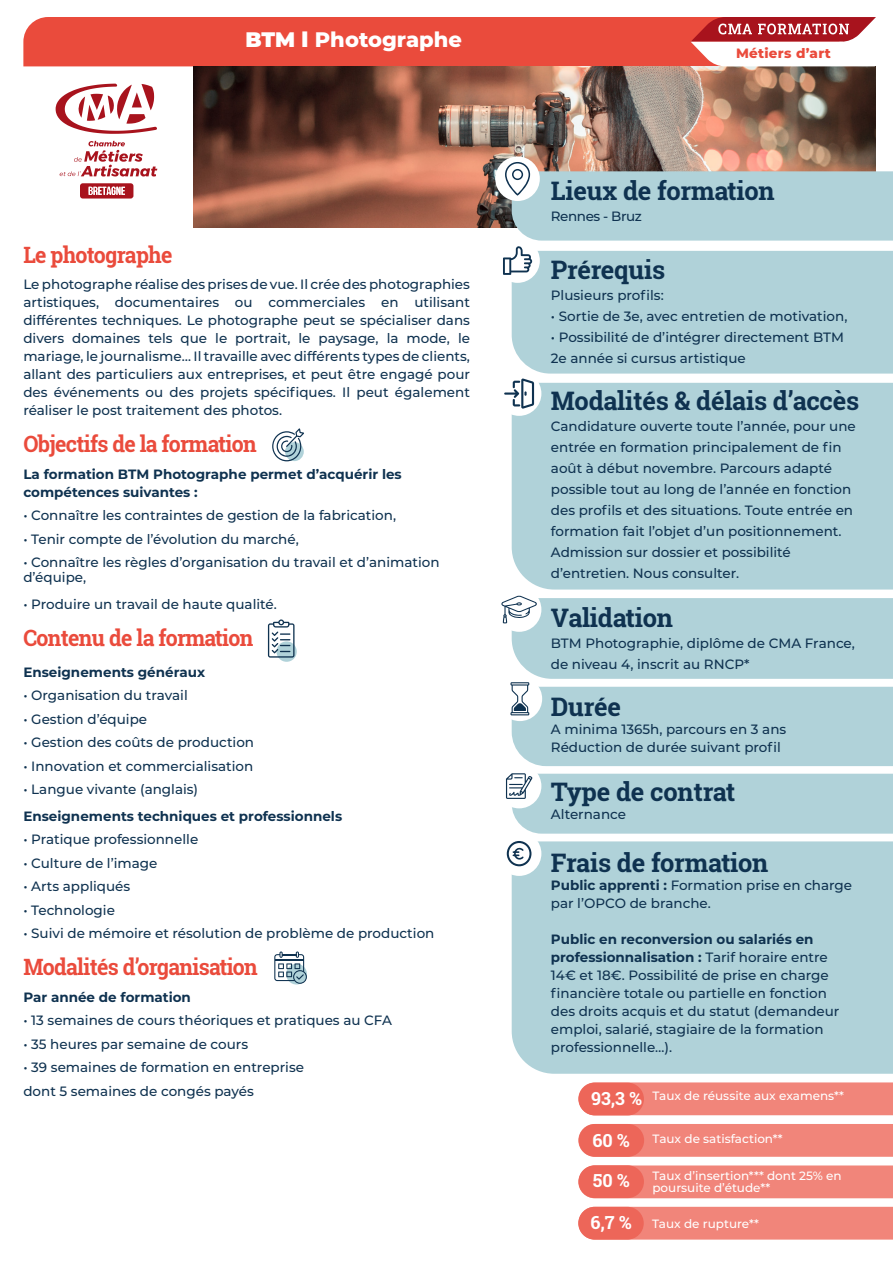
<style>
.page{position:relative;width:893px;height:1263px;background:#fff}
.page>*{position:absolute;margin:0;border:0;box-sizing:border-box;transform-origin:0 0}
.t1{font:700 25.5px "Roboto Slab";letter-spacing:-.01em;color:#0f3250}
.t2{font:700 22.5px "Roboto Slab";letter-spacing:-.03em;color:#ea4b3c;scale:.95 1}
.t3{font:800 21px "Montserrat";color:#fff}
.t4{font:700 18px "Roboto Slab";color:#fff}
.t5{font:500 13.5px/18px "Montserrat";color:#0f3250}
.t6{font:700 13.5px/18px "Montserrat";color:#0f3250}
.t7{font:800 13.5px "Montserrat";letter-spacing:.02em;color:#ea4b3c}
.t8{font:500 13.5px "Montserrat";letter-spacing:-.03em;color:#0f3250}
.t9{font:500 12px/12px "Montserrat";color:#fff}
.s1{font-weight:900}
.s2{font-weight:700}
.s3{font-family:"Roboto Slab";font-weight:700;font-size:18px}
</style>
<div class="page">
<div style="left:579px;top:1165px;width:314px;height:33px;background:#f1857a"></div>
<div style="left:578px;top:1165px;width:66px;height:33px;background:#ed6659;border-radius:16px"></div>
<div style="left:578px;top:1124px;width:315px;height:33px;background:#f1857a"></div>
<div style="left:579px;top:1124px;width:65px;height:33px;background:#ed6659;border-radius:16px"></div>
<div style="left:581px;top:1082px;width:312px;height:33px;background:#f1857a"></div>
<div style="left:578px;top:1083px;width:66px;height:32px;background:#ed6659;border-radius:16px"></div>
<div style="left:578px;top:1207px;width:315px;height:32px;background:#f1857a"></div>
<div style="left:578px;top:1207px;width:66px;height:32px;background:#ed6659;border-radius:16px"></div>
<img style="left:193px;top:67px;width:683px;height:160px">
<svg style="left:272px;top:428px;width:32px;height:33px"></svg>
<svg style="left:274px;top:951px;width:33px;height:33px"></svg>
<svg style="left:276px;top:641px;width:21px;height:21px"></svg>
<svg style="left:268px;top:619px;width:26px;height:39px"></svg>
<svg style="left:56px;top:84px;width:101px;height:50px"></svg>
<svg style="left:59px;top:141px;width:98px;height:36px"></svg>
<svg style="left:80px;top:183px;width:53px;height:16px"></svg>
<svg style="left:501px;top:595px;width:392px;height:171px;background:#b9d6dc"></svg>
<div style="left:497px;top:764px;width:44px;height:44px;background:#fff;border-radius:50%"></div>
<svg style="left:506px;top:773px;width:387px;height:61px;background:#b3d3da"></svg>
<div style="left:512px;top:841px;width:381px;height:233px;background:#b0d2d9"></div>
<div style="left:497px;top:831px;width:44px;height:45px;background:#fff;border-radius:50%"></div>
<svg style="left:507px;top:841px;width:24px;height:25px"></svg>
<div style="left:512px;top:383px;width:381px;height:206px;background:#b0d2d9"></div>
<div style="left:497px;top:371px;width:44px;height:45px;background:#fff;border-radius:50%"></div>
<svg style="left:504px;top:378px;width:30px;height:31px"></svg>
<div style="left:512px;top:275px;width:381px;height:99px;background:#b0d2d9"></div>
<div style="left:495px;top:238px;width:45px;height:45px;background:#fff;border-radius:50%"></div>
<div style="left:495px;top:156px;width:45px;height:45px;background:#fff;border-radius:50%"></div>
<svg style="left:503px;top:162px;width:390px;height:113px;background:#b8d0d4"></svg>
<svg style="left:23px;top:17px;width:853px;height:49px;background:#e75c51"></svg>
<h3 class="t3" style="left:246px;top:24px;width:218px"><span class="s1">BTM l</span> Photographe</h3>
<h2 class="t2" style="left:23px;top:239px;width:158px">Le photographe</h2>
<p class="t5" style="left:23px;top:275px;width:448px;text-align:justify">Le photographe réalise des prises de vue. Il crée des photographies artistiques, documentaires ou commerciales en utilisant différentes techniques. Le photographe peut se spécialiser dans divers domaines tels que le portrait, le paysage, la mode, le mariage, le journalisme… Il travaille avec différents types de clients, allant des particuliers aux entreprises, et peut être engagé pour des événements ou des projets spécifiques. Il peut également réaliser le post traitement des photos.</p>
<h2 class="t2" style="left:23px;top:429px;width:247px">Objectifs de la formation</h2>
<p class="t6" style="left:23px;top:464px;width:380px">La formation BTM Photographe permet d’acquérir les compétences suivantes :</p>
<p class="t5" style="left:23px;top:506px;width:374px">• Connaître les contraintes de gestion de la fabrication,</p>
<p class="t5" style="left:23px;top:529px;width:277px">• Tenir compte de l’évolution du marché,</p>
<p class="t5" style="left:23px;top:554px;width:418px;line-height:15px">• Connaître les règles d’organisation du travail et d’animation d’équipe,</p>
<p class="t5" style="left:23px;top:594px;width:255px">• Produire un travail de haute qualité.</p>
<h2 class="t2" style="left:23px;top:622px;width:244px">Contenu de la formation</h2>
<p class="t6" style="left:23px;top:662px;width:183px">Enseignements généraux</p>
<p class="t5" style="left:23px;top:686px;width:166px">• Organisation du travail</p>
<p class="t5" style="left:23px;top:709px;width:125px">• Gestion d’équipe</p>
<p class="t5" style="left:23px;top:733px;width:232px">• Gestion des coûts de production</p>
<p class="t5" style="left:23px;top:756px;width:231px">• Innovation et commercialisation</p>
<p class="t5" style="left:23px;top:780px;width:176px">• Langue vivante (anglais)</p>
<p class="t6" style="left:23px;top:806px;width:320px">Enseignements techniques et professionnels</p>
<p class="t5" style="left:23px;top:830px;width:176px">• Pratique professionnelle</p>
<p class="t5" style="left:23px;top:853px;width:136px">• Culture de l’image</p>
<p class="t5" style="left:23px;top:877px;width:108px">• Arts appliqués</p>
<p class="t5" style="left:23px;top:900px;width:93px">• Technologie</p>
<p class="t5" style="left:23px;top:924px;width:413px">• Suivi de mémoire et résolution de problème de production</p>
<h2 class="t2" style="left:23px;top:952px;width:248px">Modalités d’organisation</h2>
<p class="t6" style="left:23px;top:987px;width:169px">Par année de formation</p>
<p class="t5" style="left:23px;top:1011px;width:370px">• 13 semaines de cours théoriques et pratiques au CFA</p>
<p class="t5" style="left:23px;top:1034px;width:226px">• 35 heures par semaine de cours</p>
<p class="t5" style="left:23px;top:1055px;width:282px;line-height:23.5px">• 39 semaines de formation en entreprise dont 5 semaines de congés payés</p>
<p class="t7" style="left:736px;top:44px;width:96px">Métiers d’art</p>
<h1 class="t1" style="left:551px;top:173px;width:225px">Lieux de formation</h1>
<p class="t8" style="left:551px;top:206px;width:93px">Rennes - Bruz</p>
<h1 class="t1" style="left:551px;top:252px;width:116px">Prérequis</h1>
<p class="t5" style="left:551px;top:285px;width:114px">Plusieurs profils:</p>
<p class="t5" style="left:551px;top:306px;width:298px">• Sortie de 3e, avec entretien de motivation,</p>
<p class="t5" style="left:551px;top:326px;width:295px;line-height:21px">• Possibilité de d’intégrer directement BTM<br>2e année si cursus artistique</p>
<h1 class="t1" style="left:551px;top:383px;width:310px">Modalités &amp; délais d’accès</h1>
<p class="t5" style="left:551px;top:415px;width:306px;line-height:21px">Candidature ouverte toute l’année, pour une entrée en formation principalement de fin août à début novembre. Parcours adapté possible tout au long de l’année en fonction des profils et des situations. Toute entrée en formation fait l’objet d’un positionnement.<br>Admission sur dossier et possibilité d’entretien. Nous consulter.</p>
<h1 class="t1" style="left:551px;top:600px;width:124px">Validation</h1>
<p class="t5" style="left:551px;top:632px;width:306px;line-height:21px">BTM Photographie, diplôme de CMA France, de niveau 4, inscrit au RNCP*</p>
<h1 class="t1" style="left:551px;top:689px;width:72px">Durée</h1>
<p class="t5" style="left:551px;top:719px;width:237px">A minima 1365h, parcours en 3 ans<br>Réduction de durée suivant profil</p>
<h1 class="t1" style="left:551px;top:774px;width:186px">Type de contrat</h1>
<p class="t5" style="left:551px;top:804px;width:77px">Alternance</p>
<h1 class="t1" style="left:551px;top:845px;width:219px">Frais de formation</h1>
<p class="t5" style="left:551px;top:876px;width:303px"><span class="s2">Public apprenti :</span> Formation prise en charge par l’OPCO de branche.</p>
<p class="t5" style="left:551px;top:930px;width:290px"><span class="s2">Public en reconversion ou salariés en professionnalisation :</span> Tarif horaire entre 14€ et 18€. Possibilité de prise en charge financière totale ou partielle en fonction des droits acquis et du statut (demandeur emploi, salarié, stagiaire de la formation professionnelle…).</p>
<p class="t9" style="left:591px;top:1089px;width:255px"><span class="s3">93,3 %</span> Taux de réussite aux examens**</p>
<h3 class="t4" style="left:592px;top:1128px;width:39px">60 %</h3>
<p class="t9" style="left:653px;top:1132px;width:132px">Taux de satisfaction**</p>
<h3 class="t4" style="left:593px;top:1168px;width:38px">50 %</h3>
<p class="t9" style="left:652px;top:1169px;width:191px">Taux d’insertion*** dont 25% en poursuite d’étude**</p>
<p class="t9" style="left:590px;top:1217px;width:170px"><span class="s3">6,7 %</span> Taux de rupture**</p>
</div>
